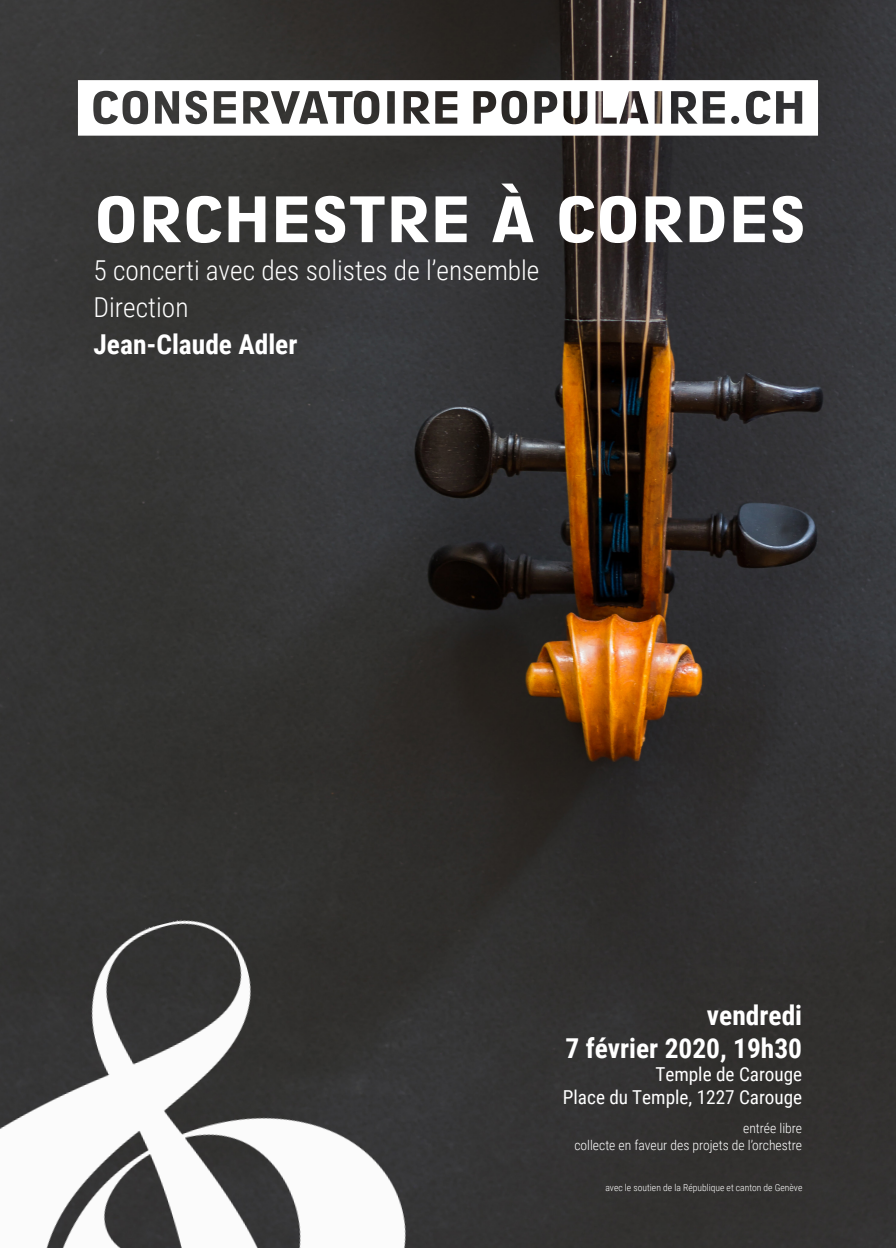
<style>
.page{position:relative;width:896px;height:1248px;background:#fff}
.page>*{position:absolute;margin:0;border:0;box-sizing:border-box;transform-origin:0 0}
.t1{font:62px "Rundfunk Grotesk";letter-spacing:-.01em;color:#fff}
.t2{font:300 27.4px "Roboto Condensed";color:#fff}
.t3{font:700 27.4px "Roboto Condensed";color:#fff}
.t4{font:19.2px "Roboto Condensed";color:#fff}
.t5{font:300 13.6px "Roboto Condensed";color:#fff}
.t6{font:300 9.6px "Roboto Condensed";color:#fff}
</style>
<div class="page">
<img style="left:0;top:0;width:896px;height:1247px">
<svg style="left:78px;top:80px;width:740px;height:56px"></svg>
<img style="left:0;top:883px;width:419px;height:364px">
<p class="t1" style="left:94px;top:180px;width:714px">ORCHESTRE À CORDES</p>
<p class="t2" style="left:94px;top:250px;width:447px">5 concerti avec des solistes de l’ensemble</p>
<p class="t2" style="left:94px;top:288px;width:96px">Direction</p>
<p class="t3" style="left:94px;top:325px;width:205px">Jean-Claude Adler</p>
<p class="t3" style="left:707px;top:996px;width:97px">vendredi</p>
<p class="t3" style="left:565px;top:1028px;width:238px">7 février 2020, 19h30</p>
<p class="t4" style="left:655px;top:1060px;width:148px">Temple de Carouge</p>
<p class="t4" style="left:563px;top:1083px;width:241px">Place du Temple, 1227 Carouge</p>
<p class="t5" style="left:743px;top:1118px;width:60px">entrée libre</p>
<p class="t5" style="left:574px;top:1135px;width:229px">collecte en faveur des projets de l’orchestre</p>
<p class="t6" style="left:605px;top:1180px;width:198px">avec le soutien de la République et canton de Genève</p>
</div>
